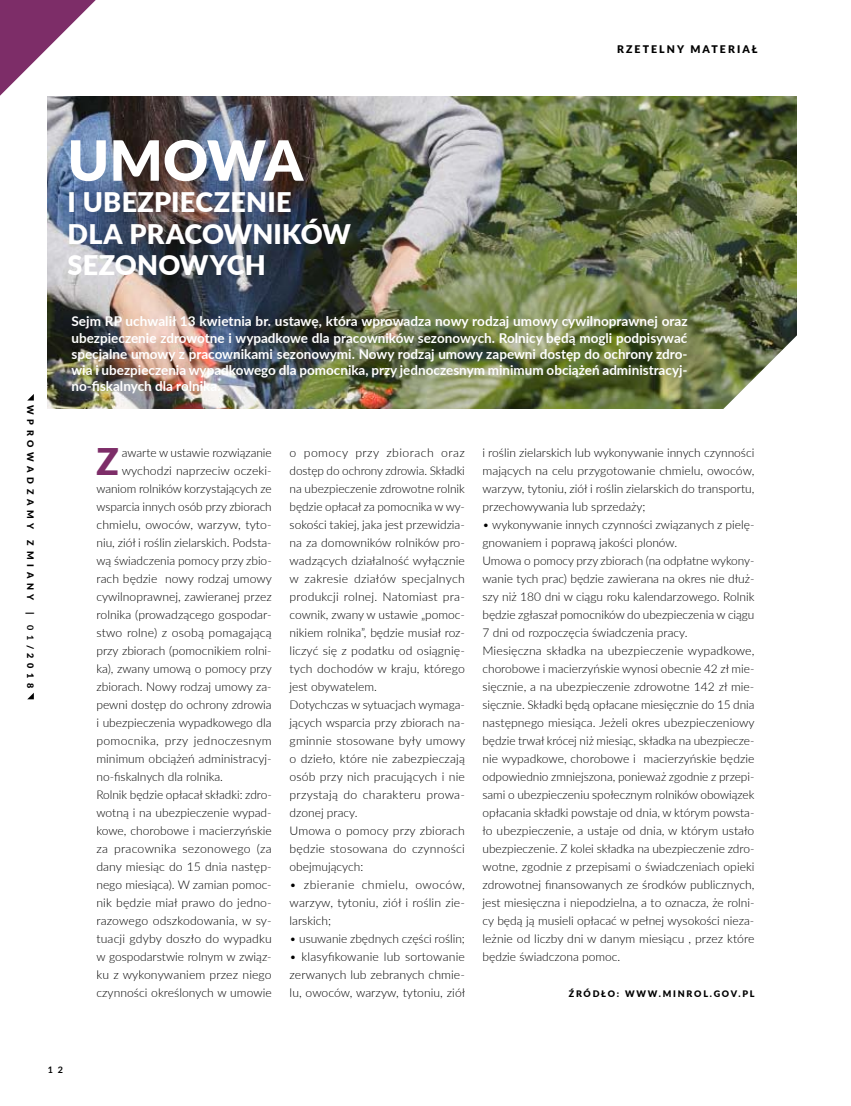
<style>
.page{position:relative;width:851px;height:1106px;background:#fff}
.page>*{position:absolute;margin:0;border:0;box-sizing:border-box;transform-origin:0 0}
.t1{font:900 55.5px "Lato";color:#fff}
.t2{font:900 36.75px "Lato";color:#7d2d68}
.t3{font:900 27px/31.5px "Lato";letter-spacing:.01em;color:#fff}
.t4{font:700 13.5px/16.2px "Lato";color:#fff;text-align:justify}
.t5{font:300 12px/18px "Lato";color:#000;text-align:justify}
.t6{font:300 12px "Lato";letter-spacing:.025em;color:#000}
.t7{font:300 12px "Lato";letter-spacing:.02em;color:#000}
.t8{font:900 10.5px "Lato";letter-spacing:.2em;color:#000}
.t9{font:900 9px "Lato";letter-spacing:.505em;color:#000}
.t10{font:900 9px "Lato";letter-spacing:.2em;color:#000}
.t11{font:700 9px "Lato";color:#000}
.s1{font-weight:700}
</style>
<div class="page">
<svg style="left:28px;top:394px;width:6px;height:6px"></svg>
<svg style="left:27px;top:692px;width:7px;height:7px"></svg>
<img style="left:48px;top:96px;width:748px;height:313px">
<svg style="left:0;top:0;width:96px;height:96px"></svg>
<svg style="left:720px;top:334px;width:77px;height:75px"></svg>
<p class="t8" style="left:617px;top:42px;width:142px">R ZETELNY MATER IAŁ</p>
<p class="t9" style="left:37px;top:405px;width:285px;rotate:90deg">WPROWADZAMY ZMIANY | <span class="s1">01</span>/2018</p>
<h1 class="t1" style="left:68px;top:119px;width:237px">UMOWA</h1>
<h3 class="t3" style="left:68px;top:185px;width:285px">I UBEZPIECZENIE<br>DLA PRACOWNIKÓW<br>SEZONOWYCH</h3>
<p class="t4" style="left:71px;top:313px;width:617px">Sejm RP uchwalił 13 kwietnia br. ustawę, która wprowadza nowy rodzaj umowy cywilnoprawnej oraz ubezpieczenie zdrowotne i wypadkowe dla pracowników sezonowych. Rolnicy będą mogli podpisywać specjalne umowy z pracownikami sezonowymi. Nowy rodzaj umowy zapewni dostęp do ochrony zdro&shy;wia i ubezpieczenia wypadkowego dla pomocnika, przy jednoczesnym minimum obciążeń administracyj&shy;no-fiskalnych dla rolnika.</p>
<h2 class="t2" style="left:96px;top:433px;width:23px">Z</h2>
<p class="t5" style="left:122px;top:443px;width:151px">awarte w ustawie rozwiązanie</p>
<p class="t5" style="left:122px;top:461px;width:151px">wychodzi naprzeciw oczeki-</p>
<p class="t5" style="left:96px;top:479px;width:177px">waniom rolników korzystających ze</p>
<p class="t5" style="left:96px;top:497px;width:177px">wsparcia innych osób przy zbiorach</p>
<p class="t5" style="left:96px;top:515px;width:177px">chmielu, owoców, warzyw, tyto-</p>
<p class="t5" style="left:96px;top:533px;width:177px">niu, ziół i roślin zielarskich. Podsta-</p>
<p class="t5" style="left:96px;top:551px;width:177px">wą świadczenia pomocy przy zbio-</p>
<p class="t5" style="left:96px;top:569px;width:177px">rach będzie nowy rodzaj umowy</p>
<p class="t5" style="left:96px;top:587px;width:177px">cywilnoprawnej, zawieranej przez</p>
<p class="t5" style="left:96px;top:605px;width:177px">rolnika (prowadzącego gospodar-</p>
<p class="t5" style="left:96px;top:623px;width:177px">stwo rolne) z osobą pomagającą</p>
<p class="t5" style="left:96px;top:641px;width:177px">przy zbiorach (pomocnikiem rolni-</p>
<p class="t5" style="left:96px;top:659px;width:177px">ka), zwany umową o pomocy przy</p>
<p class="t5" style="left:96px;top:677px;width:177px">zbiorach. Nowy rodzaj umowy za-</p>
<p class="t5" style="left:96px;top:695px;width:177px">pewni dostęp do ochrony zdrowia</p>
<p class="t5" style="left:96px;top:713px;width:177px">i ubezpieczenia wypadkowego dla</p>
<p class="t6" style="left:96px;top:732px;width:177px">pomocnika, przy jednoczesnym</p>
<p class="t5" style="left:96px;top:749px;width:177px">minimum obciążeń administracyj-</p>
<p class="t5" style="left:96px;top:767px;width:128px">no-fiskalnych dla rolnika.</p>
<p class="t5" style="left:96px;top:785px;width:177px">Rolnik będzie opłacał składki: zdro-</p>
<p class="t5" style="left:96px;top:803px;width:177px">wotną i na ubezpieczenie wypad-</p>
<p class="t5" style="left:96px;top:821px;width:177px">kowe, chorobowe i macierzyńskie</p>
<p class="t7" style="left:96px;top:840px;width:177px">za pracownika sezonowego (za</p>
<p class="t5" style="left:96px;top:857px;width:177px">dany miesiąc do 15 dnia następ-</p>
<p class="t5" style="left:96px;top:875px;width:177px">nego miesiąca). W zamian pomoc-</p>
<p class="t5" style="left:96px;top:893px;width:177px">nik będzie miał prawo do jedno-</p>
<p class="t5" style="left:96px;top:911px;width:177px">razowego odszkodowania, w sy-</p>
<p class="t5" style="left:96px;top:929px;width:177px">tuacji gdyby doszło do wypadku</p>
<p class="t5" style="left:96px;top:947px;width:177px">w gospodarstwie rolnym w związ-</p>
<p class="t5" style="left:96px;top:965px;width:177px">ku z wykonywaniem przez niego</p>
<p class="t5" style="left:96px;top:983px;width:177px">czynności określonych w umowie</p>
<p class="t5" style="left:289px;top:443px;width:177px;text-align:left">o pomocy przy zbiorach oraz dostęp do ochrony zdrowia. Składki na ubezpieczenie zdrowotne rolnik będzie opłacał za pomocnika w wy&shy;sokości takiej, jaka jest przewidzia&shy;na za domowników rolników pro&shy;wadzących działalność wyłącznie w zakresie działów specjalnych produkcji rolnej. Natomiast pra&shy;cownik, zwany w ustawie „pomoc&shy;nikiem rolnika”, będzie musiał roz&shy;liczyć się z podatku od osiągnię&shy;tych dochodów w kraju, którego jest obywatelem.<br>Dotychczas w sytuacjach wymaga&shy;jących wsparcia przy zbiorach na&shy;gminnie stosowane były umowy o dzieło, które nie zabezpieczają osób przy nich pracujących i nie przystają do charakteru prowa&shy;dzonej pracy.<br>Umowa o pomocy przy zbiorach będzie stosowana do czynności obejmujących:</p>
<p class="t5" style="left:289px;top:875px;width:177px">• zbieranie chmielu, owoców, warzyw, tytoniu, ziół i roślin zie&shy;larskich;</p>
<p class="t5" style="left:289px;top:929px;width:177px">• usuwanie zbędnych części roślin;</p>
<p class="t5" style="left:289px;top:947px;width:177px">• klasyfikowanie lub sortowanie zerwanych lub zebranych chmie&shy;lu, owoców, warzyw, tytoniu, ziół</p>
<p class="t5" style="left:482px;top:443px;width:273px">i roślin zielarskich lub wykonywanie innych czynności mających na celu przygotowanie chmielu, owoców, warzyw, tytoniu, ziół i roślin zielarskich do transportu, przechowywania lub sprzedaży;</p>
<p class="t5" style="left:482px;top:515px;width:274px;text-align:left">• wykonywanie innych czynności związanych z pielę&shy;gnowaniem i poprawą jakości plonów.<br>Umowa o pomocy przy zbiorach (na odpłatne wykony&shy;wanie tych prac) będzie zawierana na okres nie dłuż&shy;szy niż 180 dni w ciągu roku kalendarzowego. Rolnik będzie zgłaszał pomocników do ubezpieczenia w ciągu 7 dni od rozpoczęcia świadczenia pracy.<br>Miesięczna składka na ubezpieczenie wypadkowe, chorobowe i macierzyńskie wynosi obecnie 42 zł mie&shy;sięcznie, a na ubezpieczenie zdrowotne 142 zł mie&shy;sięcznie. Składki będą opłacane miesięcznie do 15 dnia następnego miesiąca. Jeżeli okres ubezpieczeniowy będzie trwał krócej niż miesiąc, składka na ubezpiecze&shy;nie wypadkowe, chorobowe i macierzyńskie będzie odpowiednio zmniejszona, ponieważ zgodnie z przepi&shy;sami o ubezpieczeniu społecznym rolników obowiązek opłacania składki powstaje od dnia, w którym powsta&shy;ło ubezpieczenie, a ustaje od dnia, w którym ustało ubezpieczenie. Z kolei składka na ubezpieczenie zdro&shy;wotne, zgodnie z przepisami o świadczeniach opieki zdrowotnej finansowanych ze środków publicznych, jest miesięczna i niepodzielna, a to oznacza, że rolni&shy;cy będą ją musieli opłacać w pełnej wysokości nieza&shy;leżnie od liczby dni w danym miesiącu , przez które będzie świadczona pomoc.</p>
<p class="t9" style="left:568px;top:986px;width:69px">ŹR ÓDŁO: WWW</p>
<p class="t10" style="left:658px;top:986px;width:97px">.MINR OL.GOV.PL</p>
<p class="t11" style="left:48px;top:1062px;width:17px">1 2</p>
</div>
